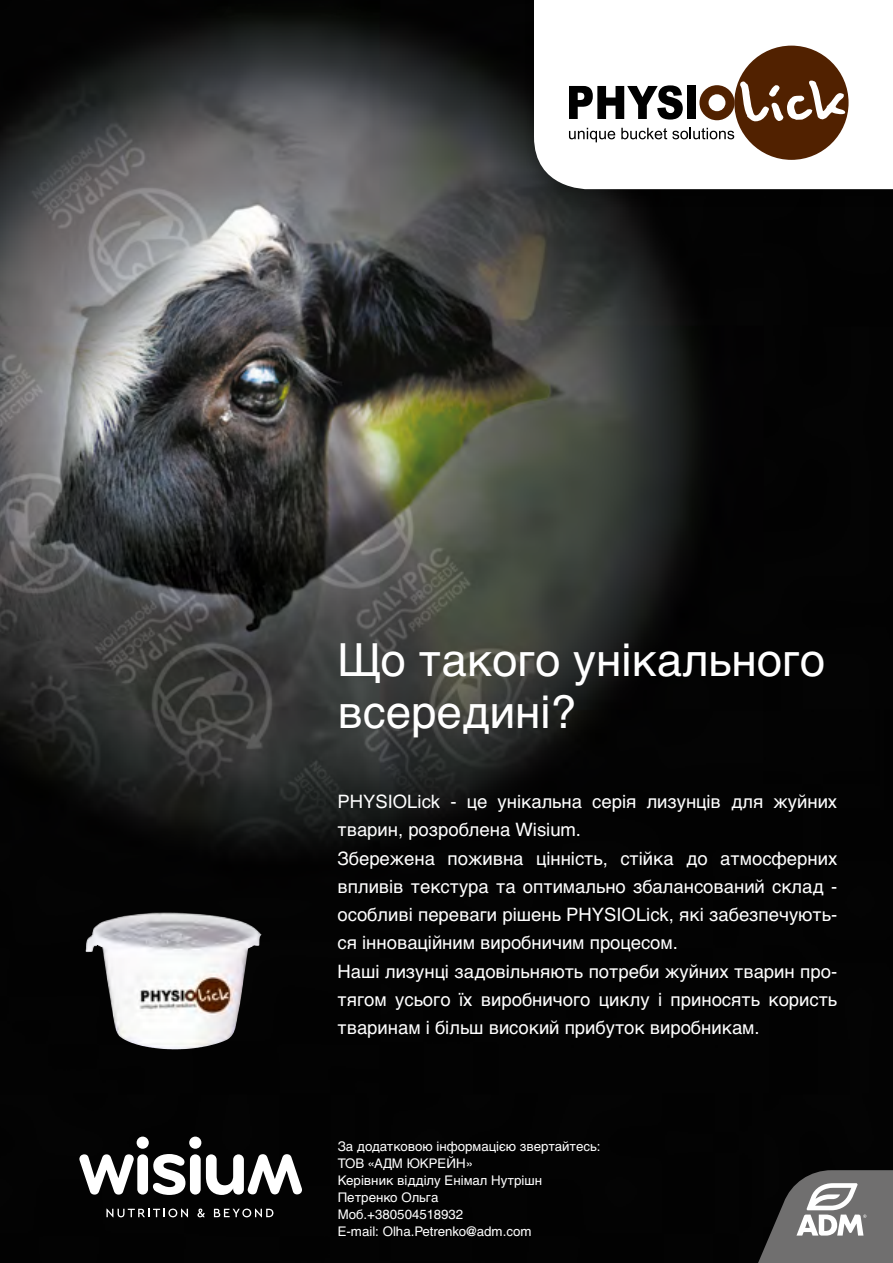
<style>
.page{position:relative;width:893px;height:1263px;background:#fff}
.page>*{position:absolute;margin:0;border:0;box-sizing:border-box;transform-origin:0 0}
.t1{font:45.6px/52.2px "Helvetica Cyr Upright";color:#fff}
.t2{font:18.45px/28.2px "Helvetica Cyr Upright";color:#fff}
.t3{font:13.2px/17px "Helvetica Cyr Upright";color:#fff}
</style>
<div class="page">
<img style="left:0;top:0;width:893px;height:1263px">
<div style="left:137px;top:1136px;width:12px;height:13px;background:#fff;border-radius:50%"></div>
<div style="left:189px;top:1136px;width:12px;height:13px;background:#fff;border-radius:50%"></div>
<svg style="left:525px;top:0;width:368px;height:207px;background:#0d0e0e"></svg>
<svg style="left:534px;top:0;width:359px;height:189px"></svg>
<div style="left:556px;top:0;width:337px;height:157px;background:#fff"></div>
<div style="left:734px;top:46px;width:114px;height:114px;background:#512100;border-radius:50%"></div>
<svg style="left:740px;top:81px;width:105px;height:40px"></svg>
<svg style="left:569px;top:128px;width:46px;height:14px"></svg>
<svg style="left:621px;top:128px;width:113px;height:11px"></svg>
<svg style="left:699px;top:85px;width:35px;height:35px"></svg>
<svg style="left:569px;top:85px;width:114px;height:35px"></svg>
<div style="left:687px;top:86px;width:9px;height:33px;background:#000"></div>
<img style="left:87px;top:912px;width:82px;height:28px">
<svg style="left:77px;top:1154px;width:816px;height:109px;background:#212121"></svg>
<h1 class="t1" style="left:338px;top:634px;width:489px">Що такого унікального всередині?</h1>
<p class="t2" style="left:338px;top:788px;width:501px">PHYSIOLick - це унікальна серія лизунців для жуйних тварин, розроблена Wisium.<br>Збережена поживна цінність, стійка до атмосферних впливів текстура та оптимально збалансований склад - особливі переваги рішень PHYSIOLick, які забезпечують&shy;ся інноваційним виробничим процесом.<br>Наші лизунці задовільняють потреби жуйних тварин про&shy;тягом усього їх виробничого циклу і приносять користь тваринам і більш високий прибуток виробникам.</p>
<p class="t3" style="left:338px;top:1138px;width:264px">За додатковою інформацією звертайтесь:<br>ТОВ «АДМ ЮКРЕЙН»<br>Керівник відділу Енімал Нутрішн<br>Петренко Ольга<br>Моб.+380504518932<br>E-mail: Olha.Petrenko@adm.com</p>
</div>
